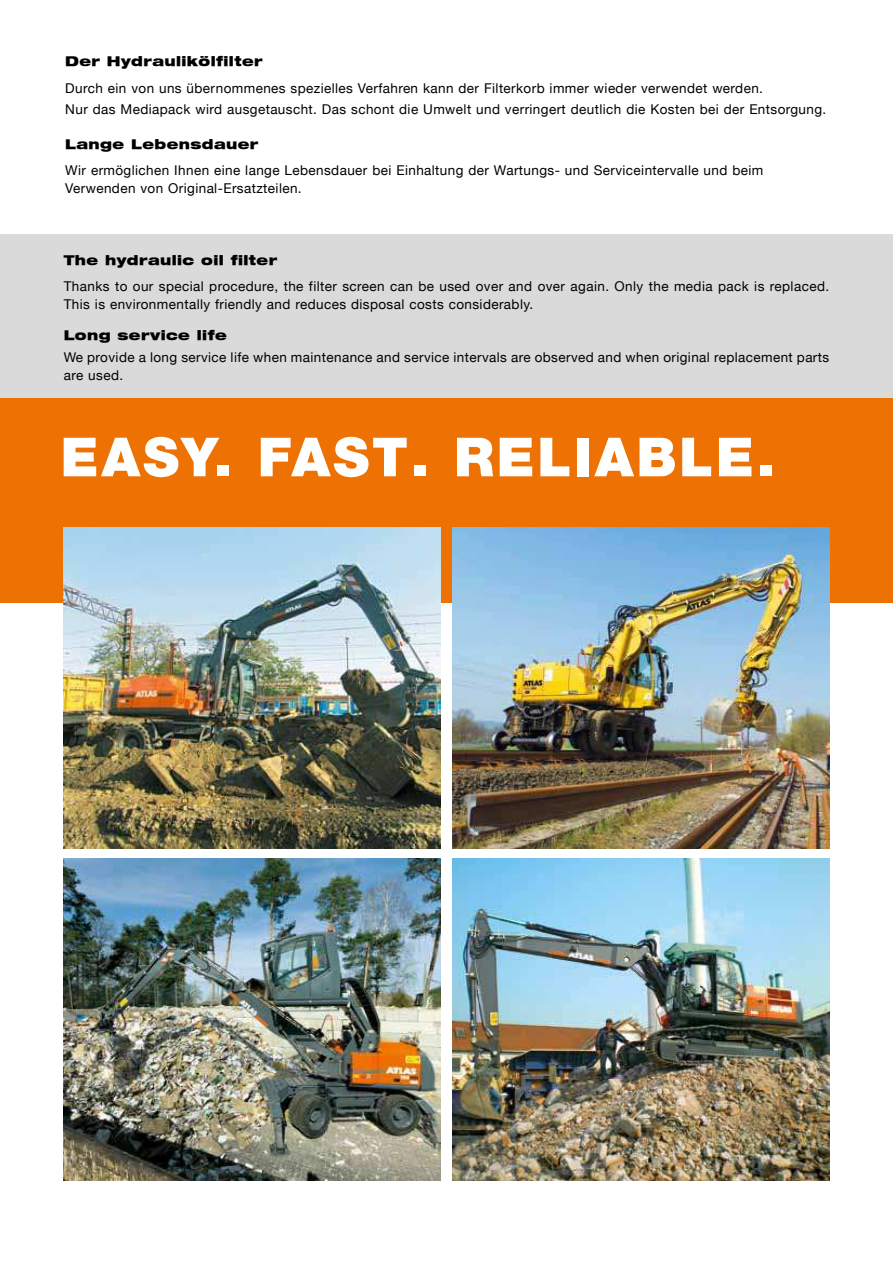
<style>
.page{position:relative;width:893px;height:1263px;background:#fff}
.page>*{position:absolute;margin:0;border:0;box-sizing:border-box;transform-origin:0 0}
.t1{font:900 54px "Helvetica Neue LT";letter-spacing:.05em;color:#fff}
.t2{font:13.5px/18px "Helvetica Neue LT";letter-spacing:.03em;color:#000}
.t3{font:900 expanded 13.5px "Helvetica Neue LT";letter-spacing:.03em;color:#000}
</style>
<div class="page">
<div style="left:0;top:234px;width:893px;height:215px;background:#dadada"></div>
<div style="left:0;top:398px;width:893px;height:204px;background:#ee7203"></div>
<img style="left:452px;top:527px;width:377px;height:322px">
<img style="left:64px;top:858px;width:377px;height:322px">
<img style="left:452px;top:858px;width:377px;height:322px">
<img style="left:64px;top:527px;width:377px;height:322px">
<p class="t3" style="left:65px;top:55px;width:199px">Der Hydraulikölfilter</p>
<p class="t2" style="left:65px;top:78px;width:762px;line-height:21.6px">Durch ein von uns übernommenes spezielles Verfahren kann der Filterkorb immer wieder verwendet werden.<br>Nur das Mediapack wird ausgetauscht. Das schont die Umwelt und verringert deutlich die Kosten bei der Entsorgung.</p>
<p class="t3" style="left:65px;top:138px;width:195px">Lange Lebensdauer</p>
<p class="t2" style="left:65px;top:163px;width:700px">Wir ermöglichen Ihnen eine lange Lebensdauer bei Einhaltung der Wartungs- und Serviceintervalle und beim<br>Verwen den von Original-Ersatzteilen.</p>
<p class="t3" style="left:64px;top:254px;width:215px">The hydraulic oil filter</p>
<p class="t2" style="left:64px;top:278px;width:767px">Thanks to our special procedure, the filter screen can be used over and over again. Only the media pack is replaced.<br>This is environmentally friendly and reduces disposal costs considerably.</p>
<p class="t3" style="left:64px;top:329px;width:165px">Long service life</p>
<p class="t2" style="left:64px;top:349px;width:767px">We provide a long service life when maintenance and service intervals are observed and when original replacement parts are used.</p>
<h1 class="t1" style="left:61px;top:426px;width:715px">EASY. FAST. RELIABLE.</h1>
</div>
